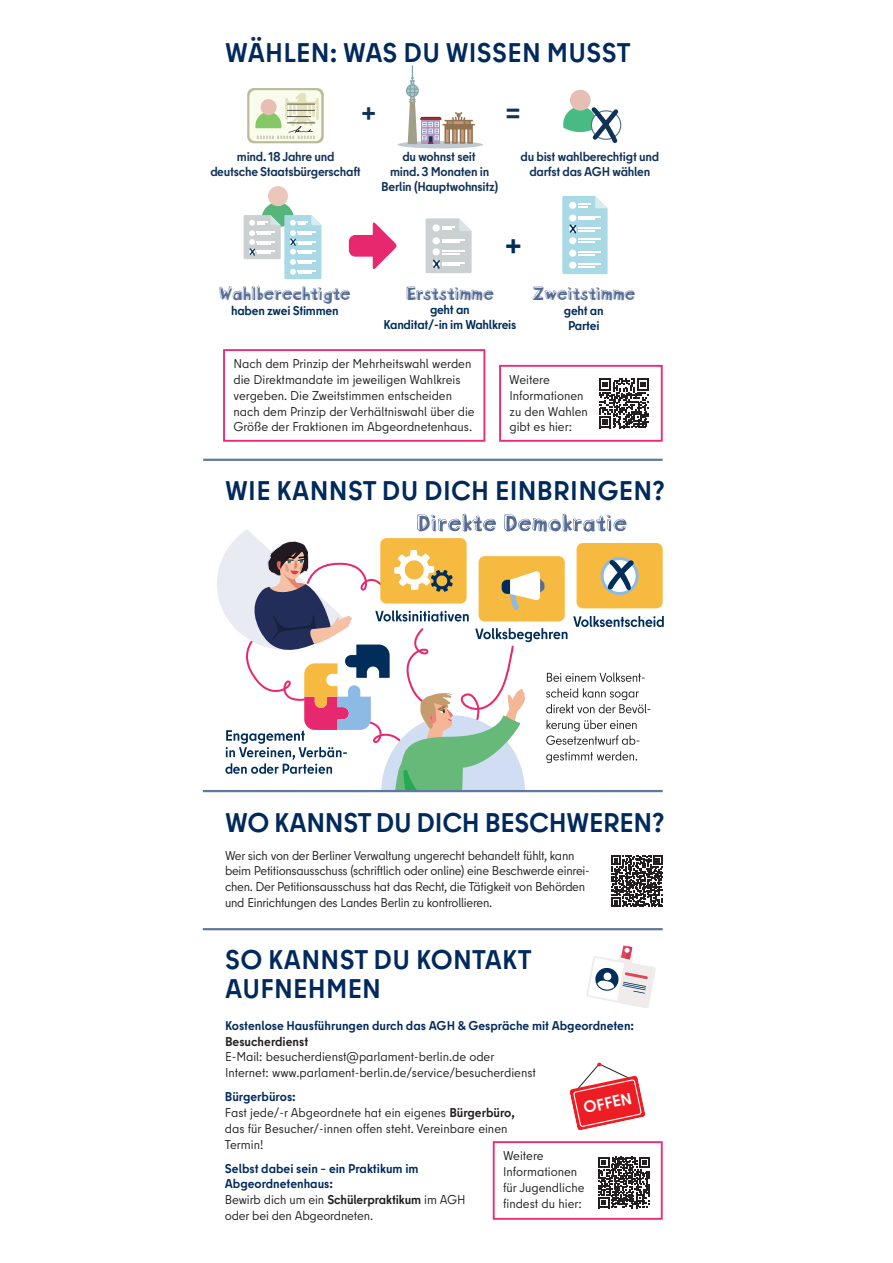
<style>
.page{position:relative;width:893px;height:1263px;background:#fff}
.page>*{position:absolute;margin:0;border:0;box-sizing:border-box;transform-origin:0 0}
.t1{font:700 30.75px "Berlin Type";color:#002d59}
.t2{font:700 27.15px "Berlin Type";color:#113257}
.t3{font:700 27px/29.2px "Berlin Type";letter-spacing:.01em;color:#00295c}
.t4{font:700 27px "Berlin Type";letter-spacing:-.01em;color:#00295c}
.t5{font:18px "Blockhead OT Black Face";letter-spacing:-.025em;color:#566c95}
.t6{font:700 16.2px "Berlin Type";color:#fff}
.Copy_17_pt{font:12.75px/15.8px "Berlin Type";letter-spacing:-.005em;color:#231f20}
.t7{font:700 12.75px/15px "Berlin Type";letter-spacing:-.02em;color:#113257;text-align:center}
.Copy_9_5_pt_Bold_Ver{font:700 12.75px/15px "Berlin Type";color:#00295c}
.t8{font:700 12.75px/15px "Berlin Type";letter-spacing:-.02em;color:#002d59;text-align:center}
.s1{font-weight:700}
</style>
<div class="page">
<svg style="left:247px;top:88px;width:77px;height:55px"></svg>
<div style="left:249px;top:90px;width:72px;height:51px;background:#f9fbec;border-radius:6px"></div>
<svg style="left:255px;top:93px;width:64px;height:46px"></svg>
<div style="left:397px;top:141px;width:86px;height:7px;background:#c0c9d1;border-radius:50%"></div>
<svg style="left:406px;top:65px;width:69px;height:79px"></svg>
<div style="left:570px;top:90px;width:21px;height:21px;background:#e7beb3;border-radius:50%"></div>
<svg style="left:563px;top:103px;width:59px;height:40px"></svg>
<div style="left:268px;top:186px;width:20px;height:20px;background:#ebc6bc;border-radius:50%"></div>
<svg style="left:244px;top:202px;width:77px;height:77px"></svg>
<svg style="left:426px;top:218px;width:46px;height:55px"></svg>
<svg style="left:562px;top:196px;width:46px;height:78px"></svg>
<div style="left:349px;top:235px;width:32px;height:22px;background:#e7276e;border-radius:7px"></div>
<svg style="left:373px;top:222px;width:24px;height:48px"></svg>
<div style="left:223px;top:349px;width:262px;height:93px;border:2px solid #ee2976"></div>
<div style="left:499px;top:365px;width:164px;height:77px;border:2px solid #ee2976"></div>
<svg style="left:599px;top:378px;width:50px;height:50px"></svg>
<svg style="left:217px;top:514px;width:447px;height:276px"></svg>
<svg style="left:611px;top:855px;width:52px;height:52px"></svg>
<svg style="left:586px;top:945px;width:70px;height:63px"></svg>
<svg style="left:569px;top:1062px;width:76px;height:68px"></svg>
<div style="left:493px;top:1141px;width:170px;height:79px;border:2px solid #ee2976"></div>
<svg style="left:598px;top:1157px;width:52px;height:51px"></svg>
<hr style="left:203px;top:459px;width:460px;height:2px;background:#60779f">
<hr style="left:203px;top:790px;width:460px;height:2px;background:#60779f">
<hr style="left:203px;top:928px;width:460px;height:2px;background:#60779f">
<h2 class="t3" style="left:225px;top:38px;width:407px">WÄHLEN: WAS DU WISSEN MUSST</h2>
<p class="t2" style="left:361px;top:96px;width:17px">+</p>
<p class="t2" style="left:505px;top:96px;width:17px">=</p>
<p class="t7" style="left:211px;top:149px;width:152px">mind 18. Jahre und<br>deutsche Staatsbürgerschaft</p>
<p class="t7" style="left:381px;top:149px;width:118px">du wohnst seit<br>mind 3. Monaten in<br>Berlin (Hauptwohnsitz(</p>
<p class="t7" style="left:521px;top:149px;width:140px">du bist wahlberechtigt und darfst das AGH wählen</p>
<p class="t1" style="left:505px;top:226px;width:19px">+</p>
<p class="t5" style="left:219px;top:277px;width:134px">Wahlberechtigte</p>
<p class="t8" style="left:231px;top:303px;width:109px">haben zwei Stimmen</p>
<p class="t5" style="left:406px;top:277px;width:89px">Erststimme</p>
<p class="t8" style="left:384px;top:302px;width:134px">geht an<br>Kanditat/-in im Wahlkreis</p>
<p class="t8" style="left:564px;top:303px;width:41px">geht an<br>Partei</p>
<p class="t5" style="left:533px;top:277px;width:104px">Zweitstimme</p>
<p class="Copy_17_pt" style="left:233px;top:356px;width:243px">Nach dem Prinzip der Mehrheitswahl werden die Direktmandate im jeweiligen Wahlkreis vergeben. Die Zweitstimmen entscheiden nach dem Prinzip der Verhältniswahl über die Größe der Fraktionen im Abgeordnetenhaus.</p>
<p class="Copy_17_pt" style="left:509px;top:372px;width:80px">Weitere<br>Informationen zu den Wahlen gibt es hier:</p>
<h2 class="t3" style="left:225px;top:476px;width:441px">WIE KANNST DU DICH EINBRINGEN?</h2>
<h2 class="t4" style="left:225px;top:805px;width:441px">WO KANNST DU DICH BESCHWEREN?</h2>
<p class="Copy_17_pt" style="left:225px;top:847px;width:351px">Wer sich von der Berliner Verwaltung ungerecht behandelt fühlt, kann</p>
<p class="Copy_17_pt" style="left:225px;top:879px;width:362px">chen. Der Petitionsausschuss hat das Recht, die Tätigkeit von Behörden</p>
<p class="Copy_17_pt" style="left:225px;top:863px;width:366px">beim Petitionsausschuss (schriftlich oder online) eine Beschwerde einrei-</p>
<p class="Copy_17_pt" style="left:225px;top:894px;width:269px">und Einrichtungen des Landes Berlin zu kontrollieren.</p>
<h2 class="t3" style="left:225px;top:945px;width:308px">SO KANNST DU KONTAKT<br>AUFNEHMEN</h2>
<p class="Copy_9_5_pt_Bold_Ver" style="left:225px;top:1018px;width:411px">Kostenlose Hausführungen durch das AGH &amp; Gespräche mit Abgeordneten:</p>
<p class="Copy_17_pt" style="left:225px;top:1033px;width:312px"><span class="s1">Besucherdienst<br></span>-E Mail: besucherdienst@parlament-berlin.de oder<br>Internet: www.parlament-berlin.de/service/besucherdienst</p>
<p class="Copy_9_5_pt_Bold_Ver" style="left:225px;top:1089px;width:72px">Bürgerbüros:</p>
<p class="Copy_17_pt" style="left:225px;top:1105px;width:291px">Fast jede/-r Abgeordnete hat ein eigenes <span class="s1">Bürgerbüro, </span>das für Besucher/-innen offen steht. Vereinbare einen<br>Termin!</p>
<p class="t6" style="left:582px;top:1098px;width:51px;rotate:-12deg">OFFEN</p>
<p class="Copy_9_5_pt_Bold_Ver" style="left:225px;top:1161px;width:195px">Selbst dabei sein – ein Praktikum im<br>Abgeordnetenhaus:</p>
<p class="Copy_17_pt" style="left:225px;top:1191px;width:242px">Bewirb dich um ein <span class="s1">Schülerpraktikum</span> im AGH oder bei den Abgeordneten.</p>
<p class="Copy_17_pt" style="left:503px;top:1148px;width:83px">Weitere<br>Informationen für Jugendliche findest du hier:</p>
</div>
